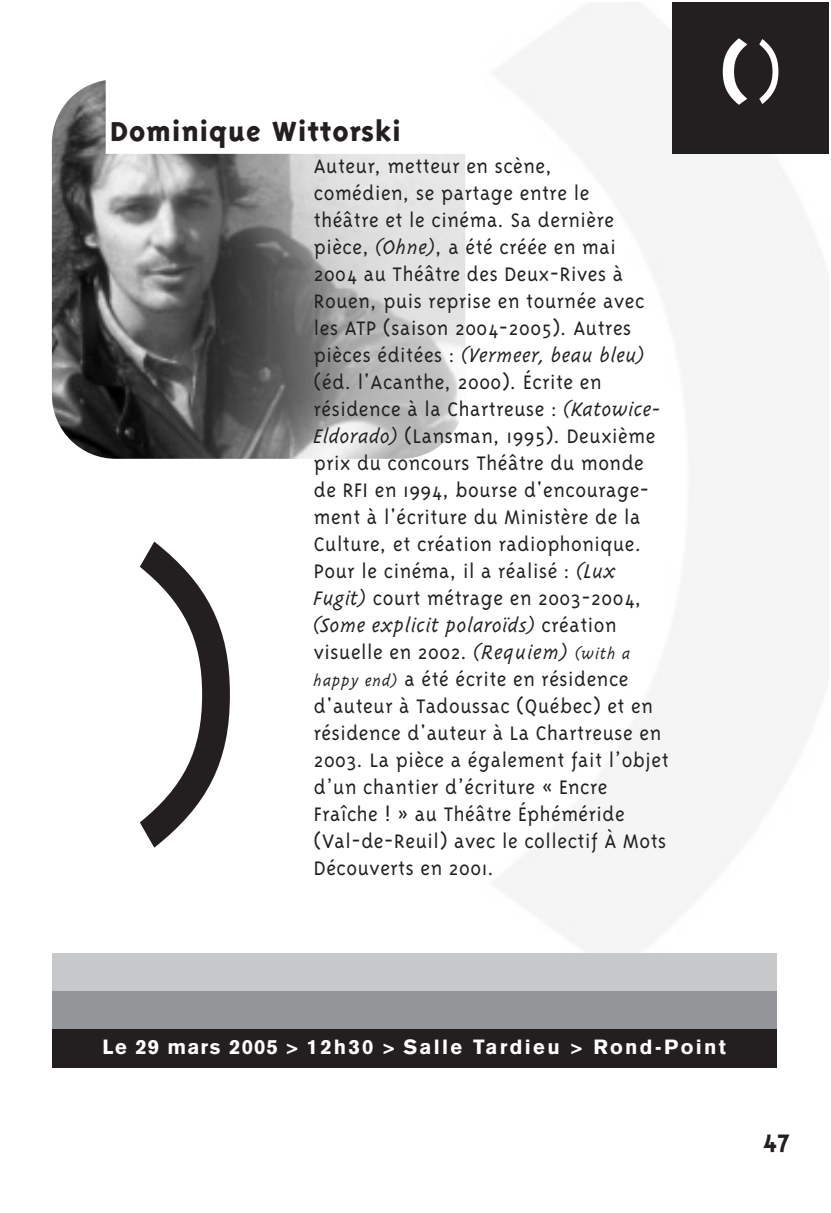
<style>
.page{position:relative;width:831px;height:1213px;background:#fff}
.page>*{position:absolute;margin:0;border:0;box-sizing:border-box;transform-origin:0 0}
.t1{font:300 360px "Triplex";color:#231f20}
.t2{font:800 76.5px "Triplex";color:#fff}
.t3{font:800 31.5px "Triplex";letter-spacing:.025em;color:#231f20}
.t4{font:700 29.25px "Triplex";color:#231f20}
.t5{font:300 22.5px/27px "Triplex";letter-spacing:.025em;color:#231f20}
.t6{font:900 20.25px "Akzidenz Grotesk";letter-spacing:.11em;color:#fff}
.s1{font-style:italic}
.s2{font-style:italic;font-size:18px}
.s3{font-weight:300}
</style>
<div class="page">
<img style="left:51px;top:2px;width:777px;height:1066px">
<img style="left:52px;top:80px;width:413px;height:379px">
<div style="left:52px;top:953px;width:724px;height:38px;background:#c6c8ca"></div>
<div style="left:52px;top:991px;width:724px;height:38px;background:#939598"></div>
<div style="left:52px;top:1029px;width:724px;height:38px;background:#231f20"></div>
<div style="left:672px;top:2px;width:156px;height:152px;background:#231f20"></div>
<h3 class="t3" style="left:110px;top:119px;width:292px">Dominique Wittorski</h3>
<h1 class="t1" style="left:118px;top:559px;width:128px">)</h1>
<p class="t5" style="left:314px;top:154px;width:356px">Auteur, metteur en scène,<br>comédien, se partage entre le<br>théâtre et le cinéma. Sa dernière pièce, <span class="s1">(Ohne)</span>, a été créée en mai<br>2004 au Théâtre des Deux-Rives à Rouen, puis reprise en tournée avec les ATP (saison 2004-2005). Autres pièces éditées : <span class="s1">(Vermeer, beau bleu) </span>(éd. l'Acanthe, 2000). Écrite en résidence à la Chartreuse : <span class="s1">(Katowice-Eldorado)</span> (Lansman, 1995). Deuxième prix du concours Théâtre du monde de RFI en 1994, bourse d'encourage&shy;ment à l'écriture du Ministère de la Culture, et création radiophonique.<br>Pour le cinéma, il a réalisé : <span class="s1">(Lux Fugit)</span> court métrage en 2003-2004, <span class="s1">(Some explicit polaroïds)</span> création visuelle en 2002. <span class="s1">(Requiem)</span> <span class="s2">(with a happy end)</span> a été écrite en résidence d'auteur à Tadoussac (Québec) et en résidence d'auteur à La Chartreuse en 2003. La pièce a également fait l’objet d’un chantier d’écriture « Encre Fraîche ! » au Théâtre Éphéméride (Val-de-Reuil) avec le collectif À Mots Découverts en 2001.</p>
<h2 class="t2" style="left:720px;top:43px;width:62px">(<span class="s3">)</span></h2>
<p class="t6" style="left:103px;top:1039px;width:624px">Le 29 mars 2005 &gt; 12h30 &gt; Salle Tardieu &gt; Rond-Point</p>
<h3 class="t4" style="left:762px;top:1127px;width:30px">47</h3>
</div>
